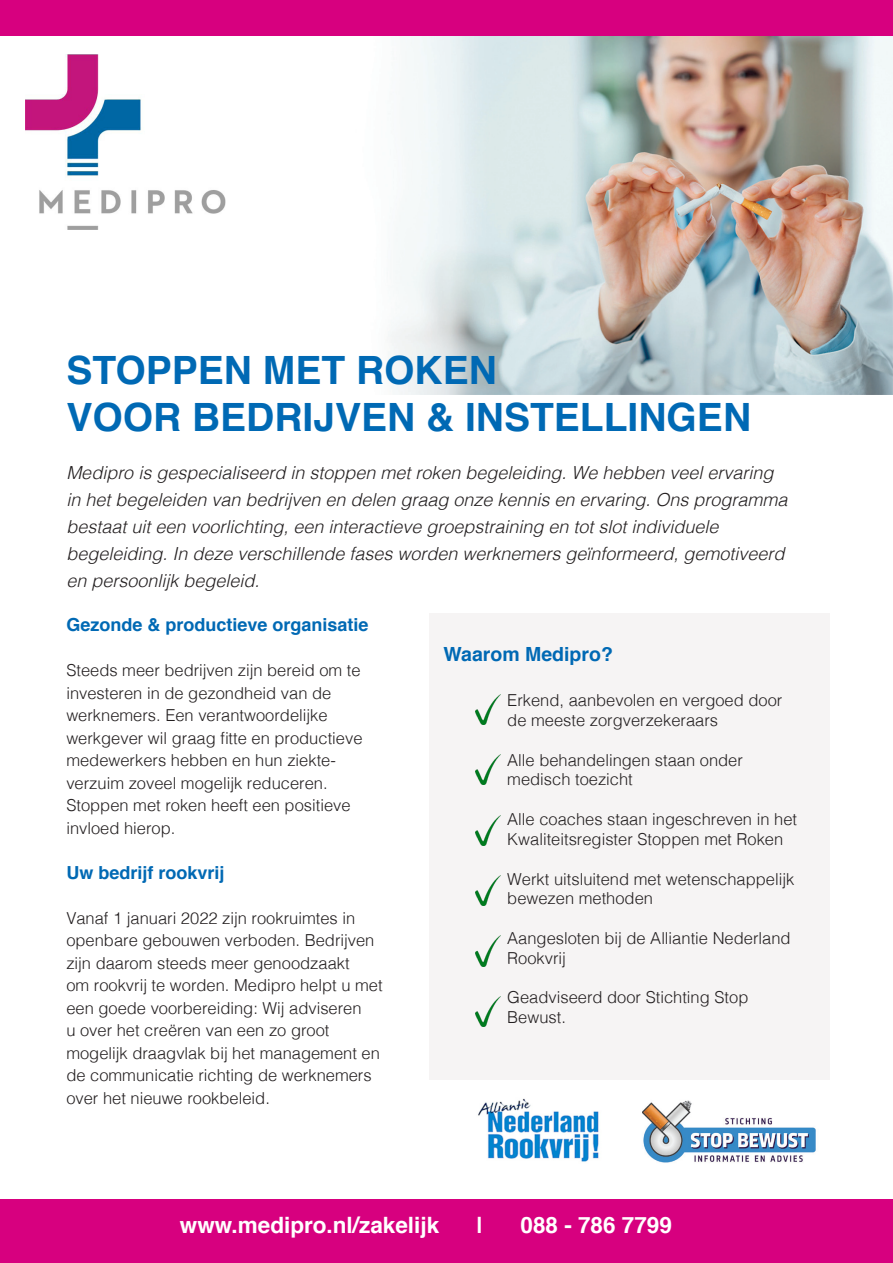
<style>
.page{position:relative;width:893px;height:1263px;background:#fff}
.page>*{position:absolute;margin:0;border:0;box-sizing:border-box;transform-origin:0 0}
.t1{font:700 39px "Helvetica";color:#0069b4}
.t2{font:700 22.5px "Helvetica";color:#fff}
.t3{font:700 19.5px "Helvetica";color:#0069b4}
.Paragraph_Style_1{font:italic 300 18px "Helvetica";color:#231f20}
.t4{font:700 18px "Helvetica";color:#0069b4}
.t5{font:300 16.5px "Helvetica";color:#231f20}
</style>
<div class="page">
<div style="left:0;top:1199px;width:893px;height:64px;background:#d7007f"></div>
<div style="left:429px;top:613px;width:401px;height:467px;background:#f6f4f4"></div>
<img style="left:26px;top:54px;width:200px;height:175px">
<img style="left:314px;top:35px;width:579px;height:359px">
<img style="left:642px;top:1100px;width:174px;height:63px">
<img style="left:478px;top:1098px;width:121px;height:64px">
<div style="left:0;top:0;width:893px;height:35px;background:#d7007f"></div>
<img style="left:475px;top:694px;width:25px;height:31px">
<img style="left:475px;top:755px;width:25px;height:30px">
<img style="left:475px;top:815px;width:25px;height:30px">
<img style="left:475px;top:875px;width:25px;height:31px">
<img style="left:475px;top:936px;width:25px;height:30px">
<img style="left:475px;top:996px;width:25px;height:30px">
<p class="t1" style="left:66px;top:339px;width:432px">STOPPEN MET ROKEN</p>
<p class="t1" style="left:66px;top:386px;width:686px">VOOR BEDRIJVEN &amp; INSTELLINGEN</p>
<p class="Paragraph_Style_1" style="left:66px;top:457px;width:709px">Medipro is gespecialiseerd in stoppen met roken begeleiding. We hebben veel ervaring</p>
<p class="Paragraph_Style_1" style="left:66px;top:484px;width:723px">in het begeleiden van bedrijven en delen graag onze kennis en ervaring. Ons programma</p>
<p class="Paragraph_Style_1" style="left:66px;top:511px;width:654px">bestaat uit een voorlichting, een interactieve groepstraining en tot slot individuele</p>
<p class="Paragraph_Style_1" style="left:66px;top:538px;width:720px">begeleiding. In deze verschillende fases worden werknemers geïnformeerd, gemotiveerd</p>
<p class="Paragraph_Style_1" style="left:66px;top:565px;width:195px">en persoonlijk begeleid.</p>
<p class="t4" style="left:66px;top:610px;width:304px">Gezonde &amp; productieve organisatie</p>
<p class="t5" style="left:66px;top:656px;width:296px">Steeds meer bedrijven zijn bereid om te</p>
<p class="t5" style="left:66px;top:679px;width:267px">investeren in de gezondheid van de</p>
<p class="t5" style="left:66px;top:701px;width:263px">werknemers. Een verantwoordelijke</p>
<p class="t5" style="left:66px;top:724px;width:298px">werkgever wil graag fitte en productieve</p>
<p class="t5" style="left:66px;top:746px;width:271px">medewerkers hebben en hun ziekte-</p>
<p class="t5" style="left:66px;top:769px;width:263px">verzuim zoveel mogelijk reduceren.</p>
<p class="t5" style="left:66px;top:791px;width:286px">Stoppen met roken heeft een positieve</p>
<p class="t5" style="left:66px;top:814px;width:111px">invloed hierop.</p>
<p class="t4" style="left:66px;top:858px;width:160px">Uw bedrijf rookvrij</p>
<p class="t5" style="left:66px;top:904px;width:290px">Vanaf 1 januari 2022 zijn rookruimtes in</p>
<p class="t5" style="left:66px;top:926px;width:310px">openbare gebouwen verboden. Bedrijven</p>
<p class="t5" style="left:66px;top:949px;width:285px">zijn daarom steeds meer genoodzaakt</p>
<p class="t5" style="left:66px;top:971px;width:318px">om rookvrij te worden. Medipro helpt u met</p>
<p class="t5" style="left:66px;top:994px;width:297px">een goede voorbereiding: Wij adviseren</p>
<p class="t5" style="left:66px;top:1016px;width:265px">u over het creëren van een zo groot</p>
<p class="t5" style="left:66px;top:1039px;width:315px">mogelijk draagvlak bij het management en</p>
<p class="t5" style="left:66px;top:1061px;width:307px">de communicatie richting de werknemers</p>
<p class="t5" style="left:66px;top:1084px;width:205px">over het nieuwe rookbeleid.</p>
<p class="t3" style="left:444px;top:639px;width:171px">Waarom Medipro?</p>
<p class="t5" style="left:507px;top:686px;width:277px">Erkend, aanbevolen en vergoed door</p>
<p class="t5" style="left:507px;top:706px;width:212px">de meeste zorgverzekeraars</p>
<p class="t5" style="left:507px;top:746px;width:237px">Alle behandelingen staan onder</p>
<p class="t5" style="left:507px;top:765px;width:127px">medisch toezicht</p>
<p class="t5" style="left:507px;top:805px;width:291px">Alle coaches staan ingeschreven in het</p>
<p class="t5" style="left:507px;top:825px;width:277px">Kwaliteitsregister Stoppen met Roken</p>
<p class="t5" style="left:507px;top:864px;width:289px">Werkt uitsluitend met wetenschappelijk</p>
<p class="t5" style="left:507px;top:884px;width:147px">bewezen methoden</p>
<p class="t5" style="left:507px;top:924px;width:285px">Aangesloten bij de Alliantie Nederland</p>
<p class="t5" style="left:507px;top:944px;width:60px">Rookvrij</p>
<p class="t5" style="left:507px;top:983px;width:243px">Geadviseerd door Stichting Stop</p>
<p class="t5" style="left:507px;top:1003px;width:60px">Bewust.</p>
<p class="t2" style="left:180px;top:1207px;width:261px">www.medipro.nl/zakelijk</p>
<p class="t2" style="left:477px;top:1207px;width:8px">|</p>
<p class="t2" style="left:521px;top:1207px;width:153px">088 - 786 7799</p>
</div>
